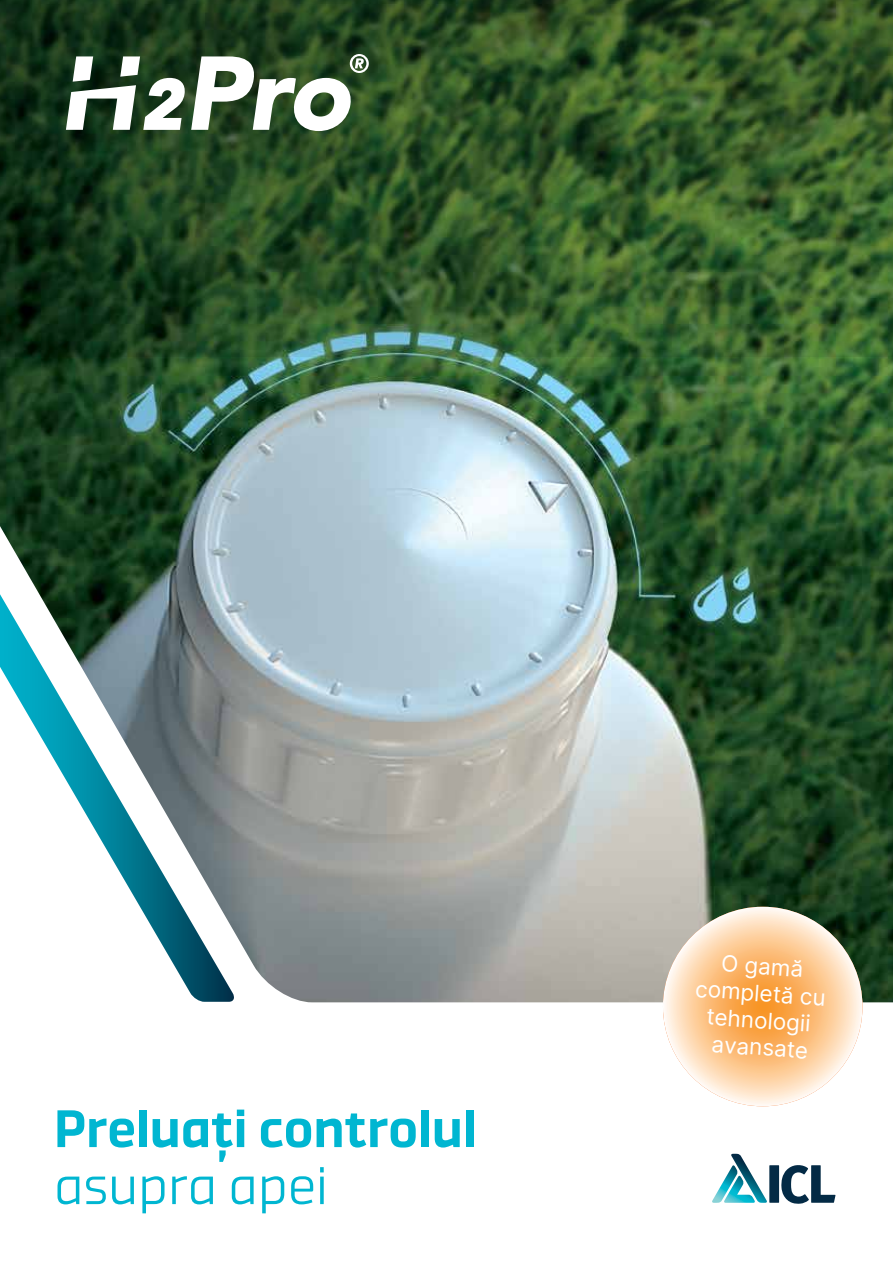
<style>
.page{position:relative;width:893px;height:1263px;background:#fff}
.page>*{position:absolute;margin:0;border:0;box-sizing:border-box;transform-origin:0 0}
.t1{font:500 52.5px "Demo";color:#00b6d1}
.t2{font:300 52.5px "Demo";color:#00b6d1}
.t3{font:22.5px/27px "Inter";color:#fff;text-align:center}
</style>
<div class="page">
<svg style="left:712px;top:1154px;width:123px;height:50px"></svg>
<img style="left:0;top:357px;width:893px;height:645px">
<svg style="left:0;top:0;width:893px;height:357px;background:#2c5025"></svg>
<svg style="left:66px;top:54px;width:303px;height:77px"></svg>
<svg style="left:663px;top:907px;width:199px;height:199px;background:#fccd9b"></svg>
<h1 class="t1" style="left:54px;top:1095px;width:424px">Preluați controlul</h1>
<h1 class="t2" style="left:54px;top:1154px;width:275px">asupra apei</h1>
<p class="t3" style="left:698px;top:947px;width:132px;rotate:4deg">O gamă completă cu tehnologii avansate</p>
</div>
